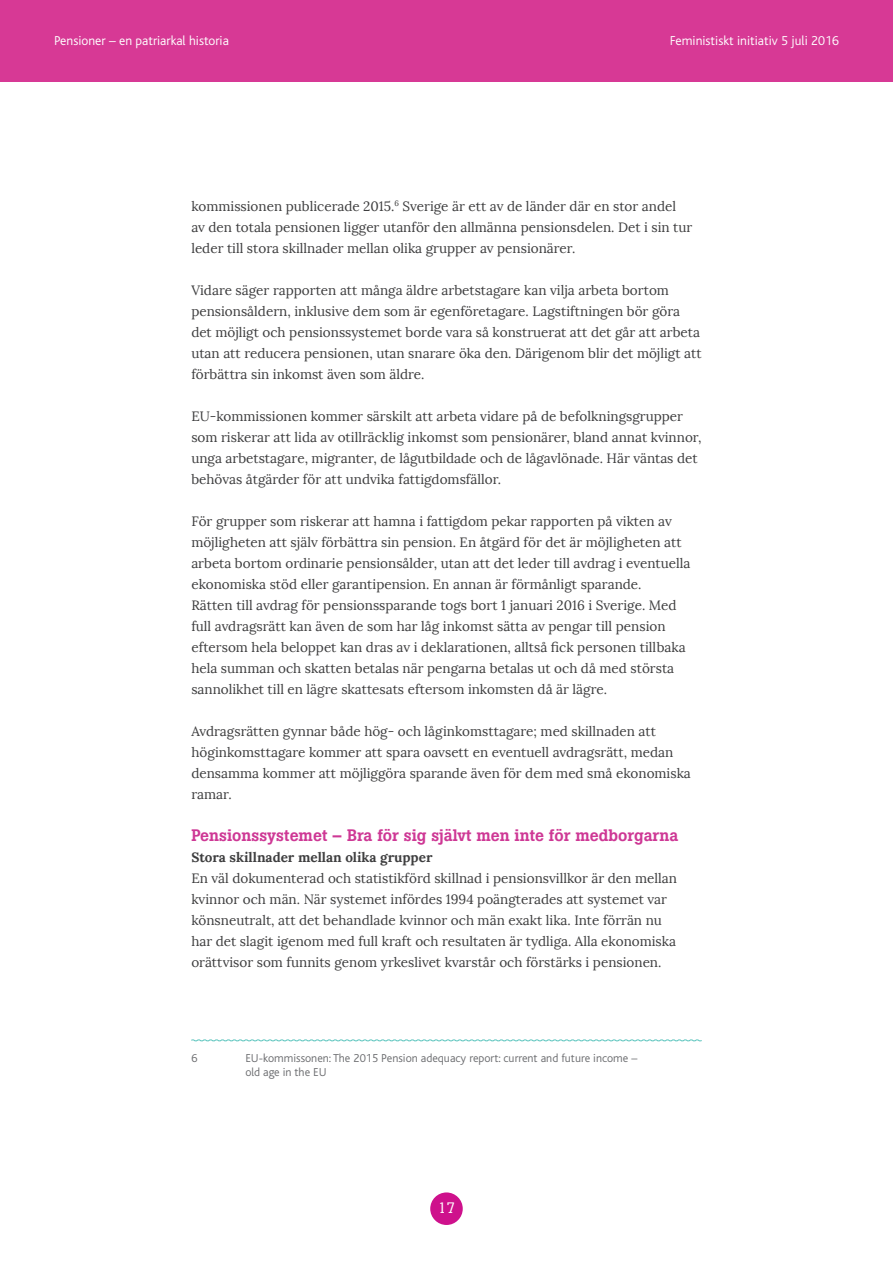
<style>
.page{position:relative;width:893px;height:1263px;background:#fff}
.page>*{position:absolute;margin:0;border:0;box-sizing:border-box;transform-origin:0 0}
.t1{font:500 16.5px "Boton BQ";color:#ce3895}
.t2{font:15px "Boton BQ";color:#fff}
.t3{font:13.5px/21px "Lora";color:#3e3e3f}
.t4{font:300 13.5px "Bliss";color:#fff}
.t5{font:700 13.5px "Lora";color:#3e3e3f}
.t6{font:300 12px/14.4px "Bliss";color:#6c6d70}
</style>
<div class="page">
<div style="left:0;top:0;width:893px;height:81px;background:#d73995"></div>
<div style="left:430px;top:1192px;width:33px;height:33px;background:#ce118c;border-radius:50%"></div>
<svg style="left:191px;top:1039px;width:511px;height:3px"></svg>
<p class="t4" style="left:54px;top:34px;width:176px">Pensioner – en patriarkal historia</p>
<p class="t4" style="left:670px;top:34px;width:171px">Feministiskt initiativ 5 juli 2016</p>
<p class="t3" style="left:191px;top:195px;width:503px">kommissionen publicerade 2015.<sup>6</sup> Sverige är ett av de länder där en stor andel av den totala pensionen ligger utanför den allmänna pensionsdelen. Det i sin tur leder till stora skillnader mellan olika grupper av pensionärer.</p>
<p class="t3" style="left:191px;top:279px;width:512px">Vidare säger rapporten att många äldre arbetstagare kan vilja arbeta bortom pensionsåldern, inklusive dem som är egenföretagare. Lagstiftningen bör göra det möjligt och pensionssystemet borde vara så konstruerat att det går att arbeta utan att reducera pensionen, utan snarare öka den. Därigenom blir det möjligt att förbättra sin inkomst även som äldre.</p>
<p class="t3" style="left:191px;top:405px;width:512px">EU-kommissionen kommer särskilt att arbeta vidare på de befolkningsgrupper som riskerar att lida av otillräcklig inkomst som pensionärer, bland annat kvinnor, unga arbetstagare, migranter, de lågutbildade och de lågavlönade. Här väntas det behövas åtgärder för att undvika fattigdomsfällor.</p>
<p class="t3" style="left:191px;top:510px;width:501px">För grupper som riskerar att hamna i fattigdom pekar rapporten på vikten av möjligheten att själv förbättra sin pension. En åtgärd för det är möjligheten att arbeta bortom ordinarie pensionsålder, utan att det leder till avdrag i eventuella ekonomiska stöd eller garantipension. En annan är förmånligt sparande.<br>Rätten till avdrag för pensionssparande togs bort 1 januari 2016 i Sverige. Med full avdragsrätt kan även de som har låg inkomst sätta av pengar till pension eftersom hela beloppet kan dras av i deklarationen, alltså fick personen tillbaka hela summan och skatten betalas när pengarna betalas ut och då med största sannolikhet till en lägre skattesats eftersom inkomsten då är lägre.</p>
<p class="t3" style="left:191px;top:720px;width:501px">Avdragsrätten gynnar både hög- och låginkomsttagare; med skillnaden att höginkomsttagare kommer att spara oavsett en eventuell avdragsrätt, medan densamma kommer att möjliggöra sparande även för dem med små ekonomiska ramar.</p>
<p class="t1" style="left:191px;top:826px;width:489px">Pensionssystemet – Bra för sig självt men inte för medborgarna</p>
<p class="t5" style="left:191px;top:848px;width:243px">Stora skillnader mellan olika grupper</p>
<p class="t3" style="left:191px;top:867px;width:487px">En väl dokumenterad och statistikförd skillnad i pensionsvillkor är den mellan kvinnor och män. När systemet infördes 1994 poängterades att systemet var könsneutralt, att det behandlade kvinnor och män exakt lika. Inte förrän nu har det slagit igenom med full kraft och resultaten är tydliga. Alla ekonomiska orättvisor som funnits genom yrkeslivet kvarstår och förstärks i pensionen.</p>
<p class="t6" style="left:191px;top:1051px;width:8px">6</p>
<p class="t6" style="left:245px;top:1051px;width:394px">EU-kommissonen: The 2015 Pension adequacy report: current and future income – old age in the EU</p>
<p class="t2" style="left:438px;top:1198px;width:19px">17</p>
</div>
